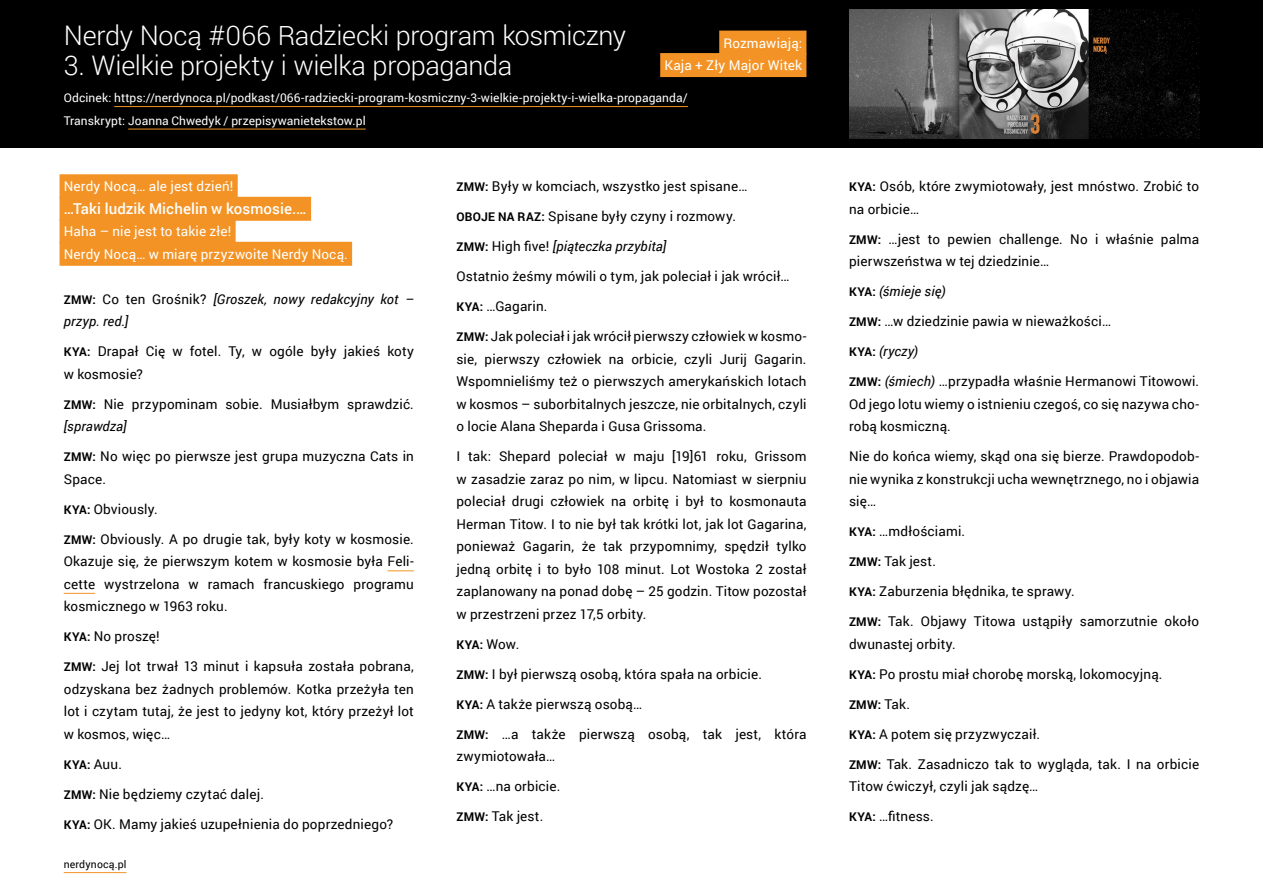
<style>
.page{position:relative;width:1263px;height:893px;background:#fff}
.page>*{position:absolute;margin:0;border:0;box-sizing:border-box;transform-origin:0 0}
.t1{font:300 27px "Roboto";letter-spacing:-.01em;color:#fff}
.czolowka{font:500 15px "Roboto";letter-spacing:.005em;color:#fff}
.t2{font:13.5px/22.5px "Roboto";letter-spacing:.01em;color:#000}
.t3{font:italic 13.5px/22.5px "Roboto";letter-spacing:.01em;color:#000}
.czolowka-2{font:13.5px "Roboto";letter-spacing:.01em;color:#fff}
.rozmawiaja{font:13.5px "Roboto";letter-spacing:.01em;color:#fff}
.t4{font:12px "Roboto";letter-spacing:.005em;color:#fff}
.t5{font:700 12px "Roboto";letter-spacing:.02em;color:#000}
.t6{font:10.5px "Roboto";letter-spacing:.015em;color:#000}
.s1{font-weight:700;font-style:normal;font-size:12px}
.s2{font-style:normal}
.s3{font-weight:700;font-size:12px}
.s4{font-style:italic}
.s5{font-weight:400;font-size:13.5px}
</style>
<div class="page">
<hr style="left:64px;top:872px;width:62px;height:1px;background:#f39325">
<div style="left:0;top:0;width:1263px;height:148px;background:#000"></div>
<hr style="left:114px;top:106px;width:574px;height:1px;background:#f39325">
<hr style="left:128px;top:129px;width:238px;height:1px;background:#f39325">
<img style="left:849px;top:10px;width:350px;height:129px">
<div style="left:60px;top:174px;width:178px;height:24px;background:#f39325"></div>
<div style="left:60px;top:197px;width:251px;height:24px;background:#f39325"></div>
<div style="left:60px;top:219px;width:176px;height:24px;background:#f39325"></div>
<div style="left:60px;top:242px;width:292px;height:24px;background:#f39325"></div>
<svg style="left:387px;top:570px;width:27px;height:1px"></svg>
<hr style="left:64px;top:593px;width:31px;height:1px;background:#f39325">
<div style="left:719px;top:31px;width:87px;height:24px;background:#f39325"></div>
<div style="left:660px;top:53px;width:146px;height:24px;background:#f39325"></div>
<p class="t1" style="left:64px;top:17px;width:564px">Nerdy Nocą #066 Radziecki program kosmiczny</p>
<p class="t1" style="left:64px;top:47px;width:450px">3. Wielkie projekty i wielka propaganda</p>
<p class="t4" style="left:64px;top:89px;width:626px">Odcinek: https://nerdynoca.pl/podkast/066-radziecki-program-kosmiczny-3-wielkie-projekty-i-wielka-propaganda/</p>
<p class="t4" style="left:64px;top:112px;width:303px">Transkrypt: Joanna Chwedyk / przepisywanietekstow.pl</p>
<p class="rozmawiaja" style="left:723px;top:33px;width:80px">Rozmawiają:</p>
<p class="rozmawiaja" style="left:664px;top:56px;width:139px">Kaja + Zły Major Witek</p>
<p class="czolowka-2" style="left:64px;top:177px;width:171px">Nerdy Nocą… ale jest dzień!</p>
<p class="czolowka" style="left:64px;top:198px;width:244px">…Taki ludzik Michelin w kosmosie.…</p>
<p class="czolowka-2" style="left:64px;top:222px;width:169px">Haha – nie jest to takie złe!</p>
<p class="czolowka-2" style="left:64px;top:244px;width:286px">Nerdy Nocą… w miarę przyzwoite Nerdy Nocą.</p>
<p class="t3" style="left:64px;top:287px;width:352px"><span class="s1">ZMW:</span> <span class="s2">Co ten Grośnik?</span> [Groszek, nowy redakcyjny kot – przyp. red.]</p>
<p class="t2" style="left:64px;top:340px;width:352px"><span class="s3">KYA:</span> Drapał Cię w fotel. Ty, w ogóle były jakieś koty w kosmosie?</p>
<p class="t2" style="left:64px;top:392px;width:352px"><span class="s3">ZMW:</span> Nie przypominam sobie. Musiałbym sprawdzić. <span class="s4">[sprawdza]</span></p>
<p class="t2" style="left:64px;top:445px;width:352px"><span class="s3">ZMW:</span> No więc po pierwsze jest grupa muzyczna Cats in<br>Space.</p>
<p class="t2" style="left:64px;top:497px;width:96px"><span class="s3">KYA:</span> Obviously.</p>
<p class="t2" style="left:64px;top:527px;width:352px;text-align:justify"><span class="s3">ZMW:</span> Obviously. A po drugie tak, były koty w kosmosie.<br>Okazuje się, że pierwszym kotem w kosmosie była Feli&shy;cette wystrzelona w ramach francuskiego programu kosmicznego w 1963 roku.</p>
<p class="t2" style="left:64px;top:625px;width:98px"><span class="s3">KYA:</span> No proszę!</p>
<p class="t2" style="left:64px;top:655px;width:352px;text-align:justify"><span class="s3">ZMW:</span> Jej lot trwał 13 minut i kapsuła została pobrana, odzyskana bez żadnych problemów. Kotka przeżyła ten lot i czytam tutaj, że jest to jedyny kot, który przeżył lot w kosmos, więc…</p>
<p class="t5" style="left:64px;top:756px;width:60px">KYA: <span class="s5">Auu.</span></p>
<p class="t2" style="left:64px;top:782px;width:202px"><span class="s3">ZMW:</span> Nie będziemy czytać dalej.</p>
<p class="t2" style="left:64px;top:812px;width:331px"><span class="s3">KYA:</span> OK. Mamy jakieś uzupełnienia do poprzedniego?</p>
<p class="t6" style="left:64px;top:857px;width:64px">nerdynocą.pl</p>
<p class="t2" style="left:456px;top:175px;width:293px"><span class="s3">ZMW:</span> Były w komciach, wszystko jest spisane…</p>
<p class="t2" style="left:456px;top:205px;width:281px"><span class="s3">OBOJE NA RAZ:</span> Spisane były czyny i rozmowy.</p>
<p class="t3" style="left:456px;top:235px;width:211px"><span class="s1">ZMW:</span> <span class="s2">High five!</span> [piąteczka przybita]</p>
<p class="t2" style="left:456px;top:265px;width:335px">Ostatnio żeśmy mówili o tym, jak poleciał i jak wrócił…</p>
<p class="t2" style="left:456px;top:295px;width:93px"><span class="s3">KYA:</span> …Gagarin.</p>
<p class="t2" style="left:456px;top:325px;width:352px;text-align:justify"><span class="s3">ZMW:</span> Jak poleciał i jak wrócił pierwszy człowiek w kosmo&shy;sie, pierwszy człowiek na orbicie, czyli Jurij Gagarin.<br>Wspomnieliśmy też o pierwszych amerykańskich lotach w kosmos – suborbitalnych jeszcze, nie orbitalnych, czyli o locie Alana Sheparda i Gusa Grissoma.</p>
<p class="t2" style="left:456px;top:445px;width:352px;text-align:justify">I tak: Shepard poleciał w maju [19]61 roku, Grissom w zasadzie zaraz po nim, w lipcu. Natomiast w sierpniu poleciał drugi człowiek na orbitę i był to kosmonauta Herman Titow. I to nie był tak krótki lot, jak lot Gagarina, ponieważ Gagarin, że tak przypomnimy, spędził tylko jedną orbitę i to było 108 minut. Lot Wostoka 2 został zaplanowany na ponad dobę – 25 godzin. Titow pozostał w przestrzeni przez 17,5 orbity.</p>
<p class="t5" style="left:456px;top:636px;width:64px">KYA: <span class="s5">Wow.</span></p>
<p class="t2" style="left:456px;top:662px;width:307px"><span class="s3">ZMW:</span> I był pierwszą osobą, która spała na orbicie.</p>
<p class="t2" style="left:456px;top:692px;width:187px"><span class="s3">KYA:</span> A także pierwszą osobą…</p>
<p class="t2" style="left:456px;top:722px;width:352px"><span class="s3">ZMW:</span> …a także pierwszą osobą, tak jest, która zwymiotowała…</p>
<p class="t2" style="left:456px;top:775px;width:105px"><span class="s3">KYA:</span> …na orbicie.</p>
<p class="t2" style="left:456px;top:805px;width:88px"><span class="s3">ZMW:</span> Tak jest.</p>
<p class="t2" style="left:849px;top:175px;width:352px"><span class="s3">KYA:</span> Osób, które zwymiotowały, jest mnóstwo. Zrobić to na orbicie…</p>
<p class="t2" style="left:849px;top:227px;width:352px"><span class="s3">ZMW:</span> …jest to pewien challenge. No i właśnie palma pierwszeństwa w tej dziedzinie…</p>
<p class="t3" style="left:849px;top:280px;width:98px"><span class="s1">KYA:</span> (śmieje się)</p>
<p class="t2" style="left:849px;top:310px;width:263px"><span class="s3">ZMW:</span> …w dziedzinie pawia w nieważkości…</p>
<p class="t3" style="left:849px;top:340px;width:71px"><span class="s1">KYA:</span> (ryczy)</p>
<p class="t2" style="left:849px;top:370px;width:352px;text-align:justify"><span class="s3">ZMW:</span> <span class="s4">(śmiech)</span> …przypadła właśnie Hermanowi Titowowi.<br>Od jego lotu wiemy o istnieniu czegoś, co się nazywa cho&shy;robą kosmiczną.</p>
<p class="t2" style="left:849px;top:445px;width:352px;text-align:justify">Nie do końca wiemy, skąd ona się bierze. Prawdopodob&shy;nie wynika z konstrukcji ucha wewnętrznego, no i objawia się…</p>
<p class="t2" style="left:849px;top:520px;width:118px"><span class="s3">KYA:</span> …mdłościami.</p>
<p class="t2" style="left:849px;top:550px;width:88px"><span class="s3">ZMW:</span> Tak jest.</p>
<p class="t2" style="left:849px;top:580px;width:227px"><span class="s3">KYA:</span> Zaburzenia błędnika, te sprawy.</p>
<p class="t2" style="left:849px;top:610px;width:352px"><span class="s3">ZMW:</span> Tak. Objawy Titowa ustąpiły samorzutnie około dwunastej orbity.</p>
<p class="t2" style="left:849px;top:662px;width:315px"><span class="s3">KYA:</span> Po prostu miał chorobę morską, lokomocyjną.</p>
<p class="t5" style="left:849px;top:696px;width:62px">ZMW: <span class="s5">Tak.</span></p>
<p class="t2" style="left:849px;top:722px;width:192px"><span class="s3">KYA:</span> A potem się przyzwyczaił.</p>
<p class="t2" style="left:849px;top:752px;width:352px"><span class="s3">ZMW:</span> Tak. Zasadniczo tak to wygląda, tak. I na orbicie<br>Titow ćwiczył, czyli jak sądzę…</p>
<p class="t2" style="left:849px;top:805px;width:86px"><span class="s3">KYA:</span> …fitness.</p>
</div>
